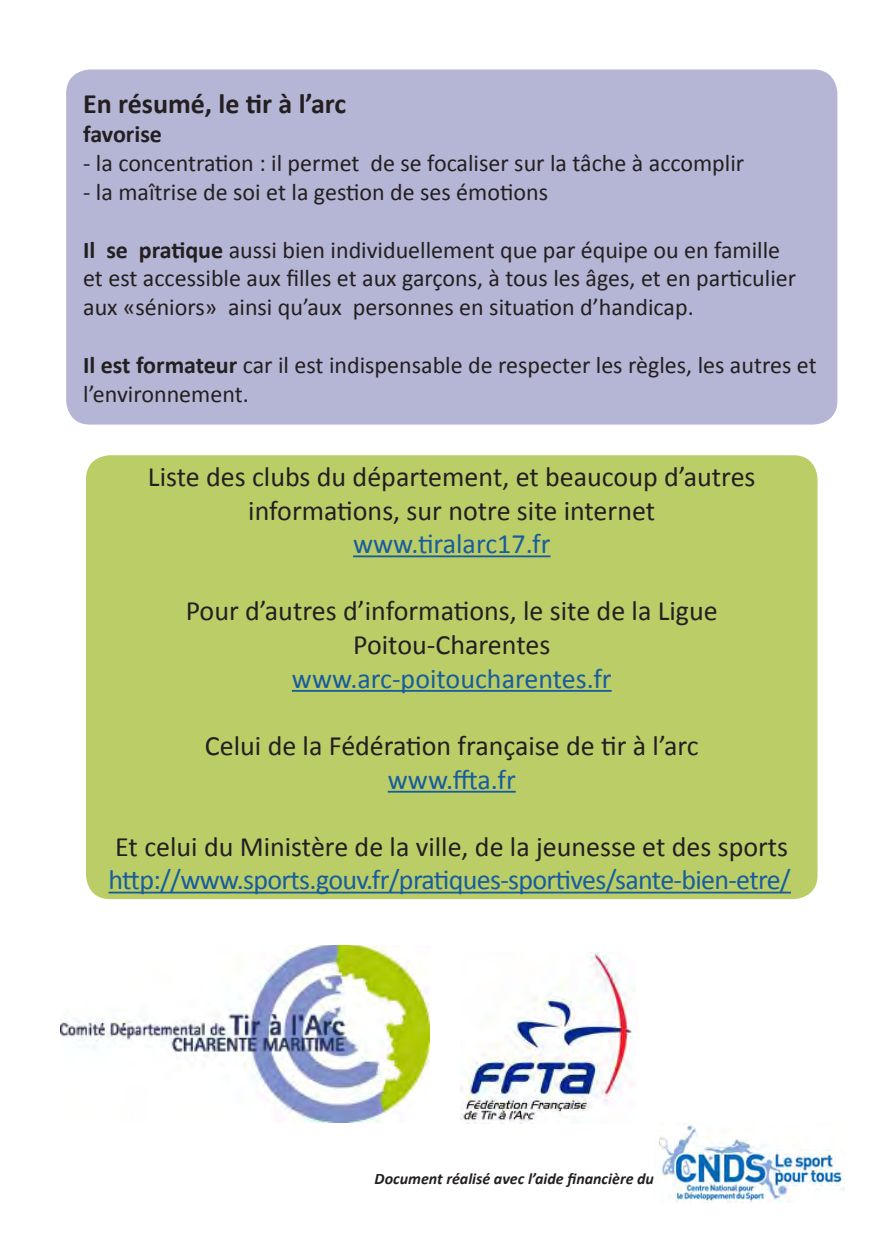
<style>
.page{position:relative;width:896px;height:1248px;background:#fff}
.page>*{position:absolute;margin:0;border:0;box-sizing:border-box;transform-origin:0 0}
.t1{font:28px/33.6px "Calibri";color:#231f20;text-align:center}
.t2{font:28px "Calibri";letter-spacing:-.02em;color:#175d9e}
.t3{font:28px "Calibri";color:#175d9e}
.t4{font:700 28px "Calibri";color:#231f20}
.t5{font:24px/28.8px "Calibri";color:#231f20}
.t6{font:700 24px "Calibri";color:#231f20}
.t7{font:italic 700 16px "Calibri";color:#231f20}
.s1{font-weight:700}
</style>
<div class="page">
<div style="left:86px;top:455px;width:731px;height:444px;background:#bbcd67;border-radius:24px"></div>
<hr style="left:353px;top:555px;width:197px;height:2px;background:#175d9e">
<hr style="left:292px;top:690px;width:320px;height:1px;background:#175d9e">
<hr style="left:388px;top:790px;width:128px;height:2px;background:#175d9e">
<hr style="left:109px;top:891px;width:682px;height:2px;background:#175d9e">
<div style="left:66px;top:69px;width:771px;height:355px;background:#b5b5d5;border-radius:24px"></div>
<img style="left:659px;top:1123px;width:186px;height:79px">
<img style="left:60px;top:945px;width:369px;height:177px">
<img style="left:460px;top:952px;width:173px;height:171px">
<p class="t4" style="left:83px;top:86px;width:264px">En résumé, le tir à l’arc</p>
<p class="t6" style="left:83px;top:119px;width:80px">favorise</p>
<p class="t5" style="left:83px;top:149px;width:662px">- la concentration : il permet de se focaliser sur la tâche à accomplir</p>
<p class="t5" style="left:83px;top:178px;width:466px">- la maîtrise de soi et la gestion de ses émotions</p>
<p class="t5" style="left:83px;top:235px;width:698px"><span class="s1">Il se pratique</span> aussi bien individuellement que par équipe ou en famille</p>
<p class="t5" style="left:83px;top:264px;width:714px">et est accessible aux filles et aux garçons, à tous les âges, et en particulier aux «séniors» ainsi qu’aux personnes en situation d’handicap.</p>
<p class="t5" style="left:83px;top:350px;width:735px"><span class="s1">Il est formateur</span> car il est indispensable de respecter les règles, les autres et l’environnement.</p>
<p class="t1" style="left:148px;top:460px;width:609px">Liste des clubs du département, et beaucoup d’autres informations, sur notre site internet</p>
<p class="t3" style="left:353px;top:526px;width:199px">www.tiralarc17.fr</p>
<p class="t1" style="left:186px;top:594px;width:533px">Pour d’autres d’informations, le site de la Ligue<br>Poitou-Charentes</p>
<p class="t3" style="left:292px;top:660px;width:321px">www.arc-poitoucharentes.fr</p>
<p class="t1" style="left:205px;top:728px;width:495px">Celui de la Fédération française de tir à l’arc</p>
<p class="t2" style="left:388px;top:761px;width:129px">www.ffta.fr</p>
<p class="t1" style="left:115px;top:829px;width:674px">Et celui du Ministère de la ville, de la jeunesse et des sports</p>
<p class="t2" style="left:109px;top:862px;width:684px">http://www.sports.gouv.fr/pratiques-sportives/sante-bien-etre/</p>
<p class="t7" style="left:375px;top:1168px;width:281px">Document réalisé avec l’aide financière du</p>
</div>
